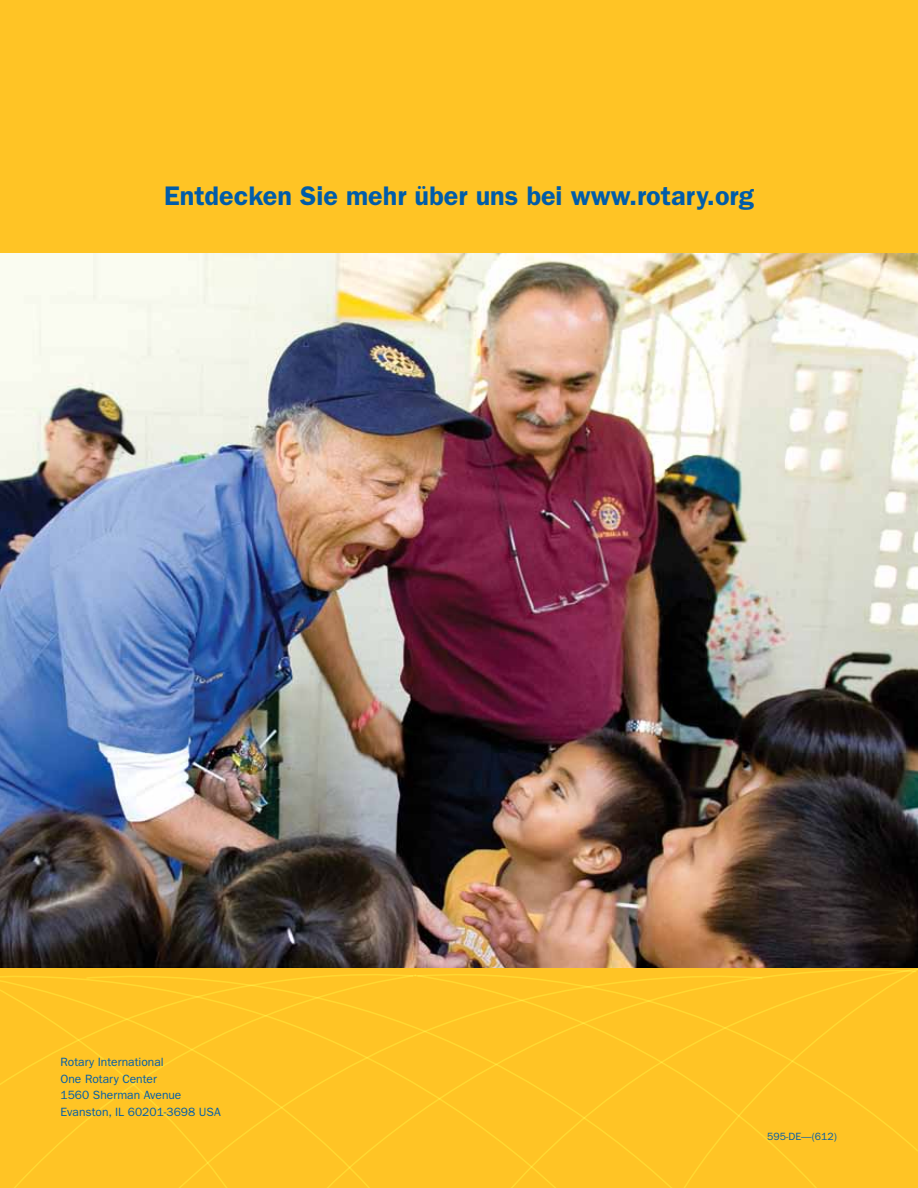
<style>
.page{position:relative;width:918px;height:1188px;background:#ffc425}
.page>*{position:absolute;margin:0;border:0;box-sizing:border-box;transform-origin:0 0}
.t1{font:600 27px "ITC Franklin Gothic Std";color:#005ca9}
.t2{font:12px/16.5px "ITC Franklin Gothic Std";color:#005daa}
.t3{font:10.5px "ITC Franklin Gothic Std";color:#005ca9}
</style>
<div class="page">
<svg style="left:439px;top:967px;width:145px;height:221px"></svg>
<svg style="left:336px;top:974px;width:82px;height:214px"></svg>
<svg style="left:584px;top:967px;width:334px;height:221px"></svg>
<svg style="left:0;top:975px;width:336px;height:213px"></svg>
<img style="left:0;top:254px;width:918px;height:713px">
<h1 class="t1" style="left:164px;top:180px;width:591px">Entdecken Sie mehr über uns bei www.rotary.org</h1>
<p class="t2" style="left:61px;top:1054px;width:162px">Rotary International<br>One Rotary Center<br>1560 Sherman Avenue<br>Evanston, IL 60201-3698 USA</p>
<p class="t3" style="left:767px;top:1130px;width:71px">595-DE—(612)</p>
</div>
